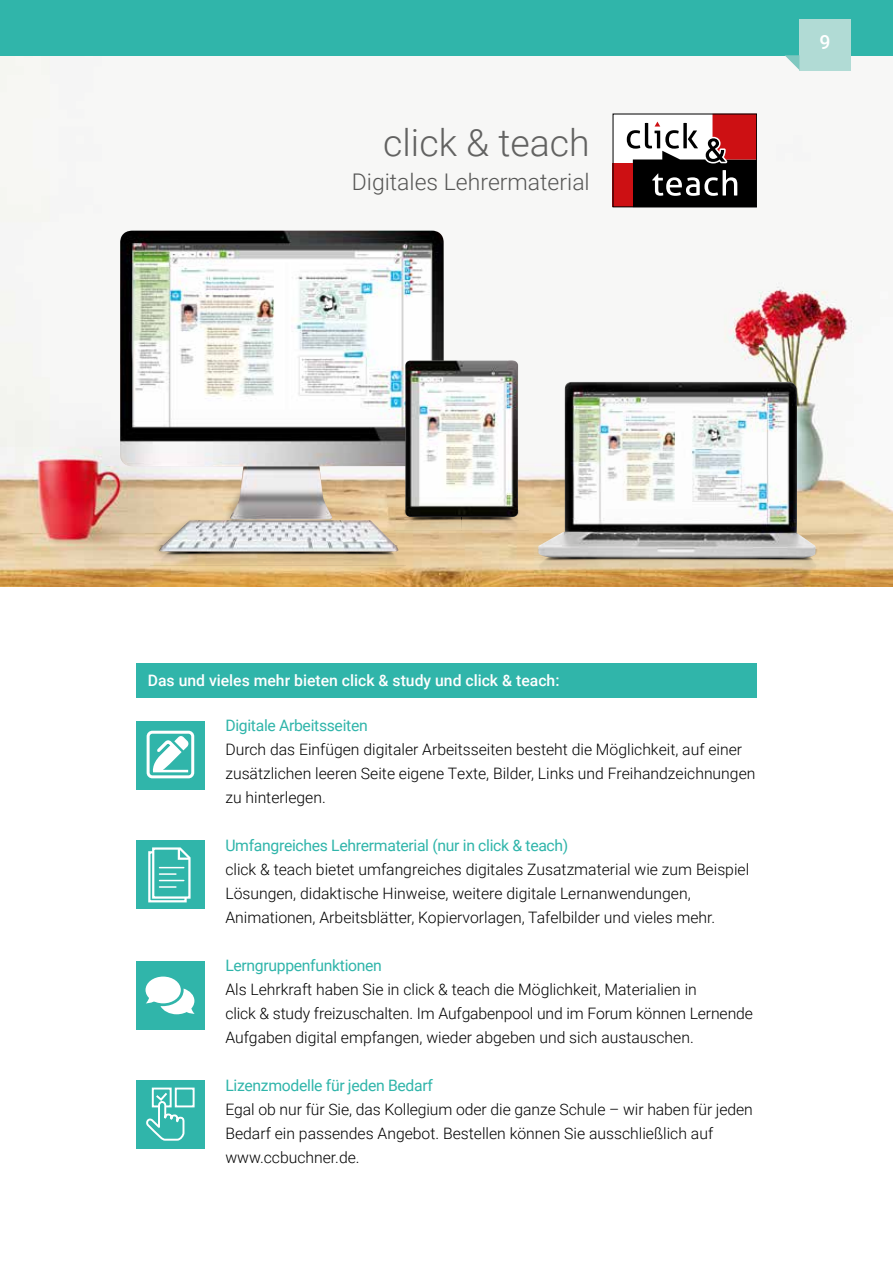
<style>
.page{position:relative;width:893px;height:1263px;background:#fff}
.page>*{position:absolute;margin:0;border:0;box-sizing:border-box;transform-origin:0 0}
.t1{font:300 37.5px "Roboto";color:#626261}
.t2{font:300 22.95px "Roboto";color:#565655}
.t3{font:500 19.5px "Roboto";color:#fff}
.t4{font:300 15.75px/24px "Roboto";color:#000}
.t5{font:15.75px "Roboto";letter-spacing:-.02em;color:#30b5aa}
.t6{font:500 15.75px "Roboto";color:#fff}
</style>
<div class="page">
<img style="left:0;top:55px;width:893px;height:532px">
<img style="left:151px;top:551px;width:255px;height:30px">
<img style="left:444px;top:510px;width:84px;height:36px">
<div style="left:0;top:0;width:893px;height:55px;background:#30b5aa"></div>
<img style="left:526px;top:549px;width:300px;height:38px">
<img style="left:538px;top:382px;width:278px;height:176px">
<svg style="left:153px;top:551px;width:60px;height:8px"></svg>
<img style="left:120px;top:231px;width:324px;height:320px">
<img style="left:405px;top:360px;width:113px;height:157px">
<div style="left:613px;top:114px;width:144px;height:93px;background:#fff"></div>
<div style="left:613px;top:163px;width:20px;height:44px;background:#cd1013"></div>
<svg style="left:627px;top:114px;width:130px;height:93px"></svg>
<div style="left:136px;top:663px;width:621px;height:34px;background:#30b5aa"></div>
<div style="left:136px;top:721px;width:68px;height:68px;background:#30b5aa"></div>
<div style="left:147px;top:731px;width:47px;height:47px;border:3px solid #fff;border-radius:4px"></div>
<svg style="left:152px;top:736px;width:37px;height:36px"></svg>
<div style="left:136px;top:840px;width:68px;height:68px;background:#30b5aa"></div>
<svg style="left:148px;top:847px;width:43px;height:56px"></svg>
<div style="left:136px;top:961px;width:68px;height:68px;background:#30b5aa"></div>
<div style="left:146px;top:976px;width:35px;height:27px;background:#fff;border-radius:50%"></div>
<svg style="left:146px;top:988px;width:49px;height:26px"></svg>
<div style="left:136px;top:1080px;width:68px;height:68px;background:#30b5aa"></div>
<div style="left:152px;top:1087px;width:20px;height:20px;border:2px solid #fff"></div>
<div style="left:175px;top:1087px;width:20px;height:20px;border:2px solid #fff"></div>
<svg style="left:144px;top:1091px;width:61px;height:58px"></svg>
<div style="left:799px;top:19px;width:51px;height:51px;background:#b1dbd5"></div>
<svg style="left:785px;top:55px;width:14px;height:15px"></svg>
<h1 class="t1" style="left:383px;top:116px;width:208px">click &amp; teach</h1>
<h2 class="t2" style="left:352px;top:166px;width:239px">Digitales Lehrermaterial</h2>
<p class="t3" style="left:819px;top:29px;width:13px">9</p>
<p class="t6" style="left:148px;top:669px;width:413px">Das und vieles mehr bieten click &amp; study und click &amp; teach:</p>
<p class="t5" style="left:225px;top:714px;width:144px">Digitale Arbeitsseiten</p>
<p class="t4" style="left:225px;top:737px;width:532px">Durch das Einfügen digitaler Arbeitsseiten besteht die Möglichkeit, auf einer zusätzlichen leeren Seite eigene Texte, Bilder, Links und Freihandzeichnungen zu hinterlegen.</p>
<p class="t5" style="left:225px;top:834px;width:344px">Umfangreiches Lehrermaterial (nur in click &amp; teach)</p>
<p class="t4" style="left:225px;top:857px;width:525px">click &amp; teach bietet umfangreiches digitales Zusatzmaterial wie zum Beispiel<br>Lösungen, didaktische Hinweise, weitere digitale Lernanwendungen,<br>Animationen, Arbeitsblätter, Kopiervorlagen, Tafelbilder und vieles mehr.</p>
<p class="t5" style="left:225px;top:955px;width:158px">Lerngruppenfunktionen</p>
<p class="t4" style="left:225px;top:977px;width:529px">Als Lehrkraft haben Sie in click &amp; teach die Möglichkeit, Materialien in<br>click &amp; study freizuschalten. Im Aufgabenpool und im Forum können Lernende<br>Aufgaben digital empfangen, wieder abgeben und sich austauschen.</p>
<p class="t5" style="left:225px;top:1075px;width:209px">Lizenzmodelle für jeden Bedarf</p>
<p class="t4" style="left:225px;top:1097px;width:529px">Egal ob nur für Sie, das Kollegium oder die ganze Schule – wir haben für jeden<br>Bedarf ein passendes Angebot. Bestellen können Sie ausschließlich auf www.ccbuchner.de.</p>
</div>
